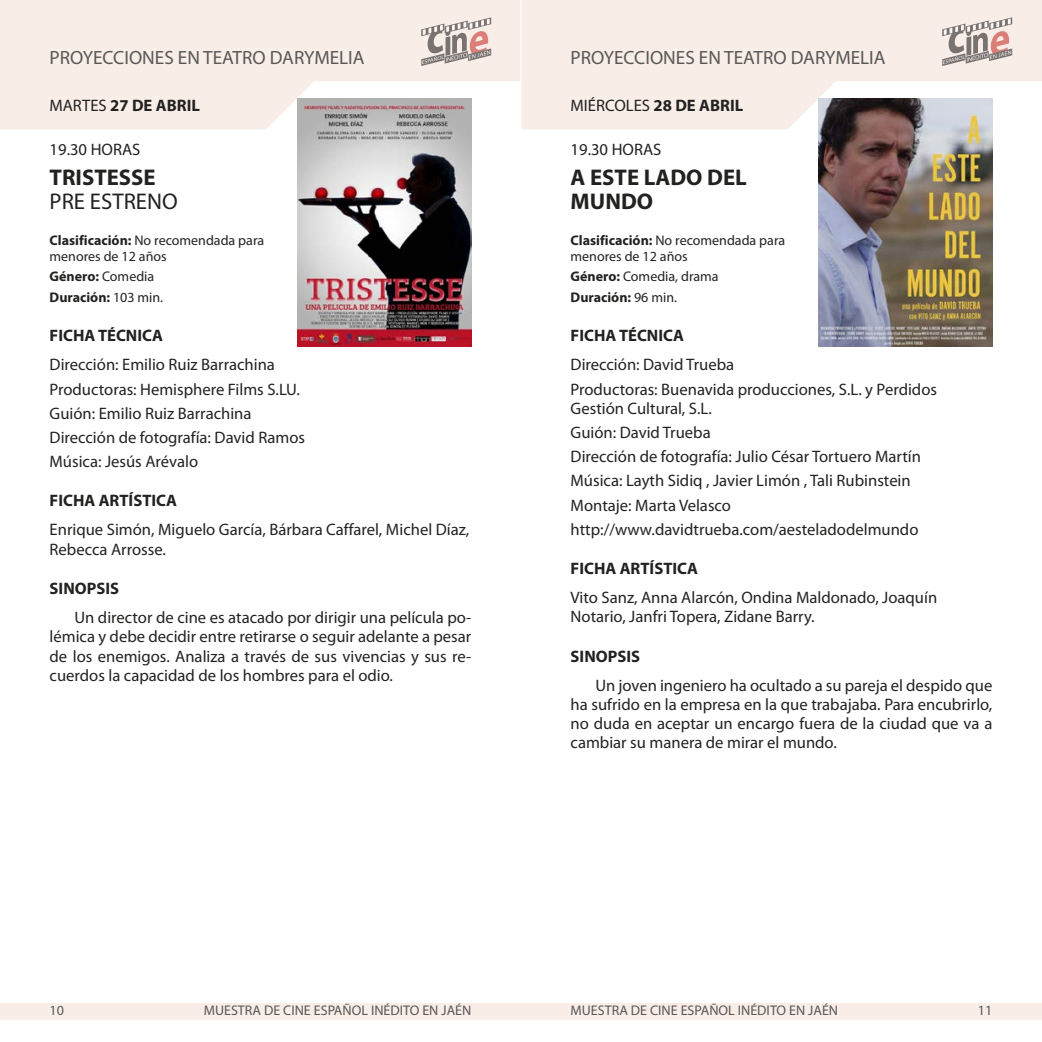
<style>
.page{position:relative;width:1042px;height:1042px;background:#fff}
.page>*{position:absolute;margin:0;border:0;box-sizing:border-box;transform-origin:0 0}
.t1{font:700 22.75px/24.5px "Myriad Pro";color:#222221}
.t2{font:22.75px "Myriad Pro";color:#222221}
.t3{font:19.25px "Myriad Pro";color:#585857}
.t4{font:16.62px/24.2px "Myriad Pro";color:#222221}
.t5{font:700 16.62px "Myriad Pro";color:#222221}
.t6{font:14px/15.8px "Myriad Pro";color:#222221}
.t7{font:14px "Myriad Pro";color:#585857}
.t8{font:700 14px/20.7px "Myriad Pro";color:#222221}
.s1{font-weight:400}
.s2{font-weight:700}
</style>
<div class="page">
<svg style="left:521px;top:0;width:521px;height:129px;background:#f9eee9"></svg>
<svg style="left:0;top:0;width:520px;height:129px;background:#f9eeea"></svg>
<div style="left:0;top:1003px;width:521px;height:17px;background:#f9ede8"></div>
<div style="left:521px;top:1003px;width:521px;height:17px;background:#f9ede8"></div>
<svg style="left:421px;top:17px;width:70px;height:49px;background:#cbbcb8"></svg>
<svg style="left:942px;top:17px;width:70px;height:49px;background:#cbbcb8"></svg>
<img style="left:297px;top:99px;width:174px;height:248px">
<img style="left:818px;top:99px;width:174px;height:248px">
<p class="t3" style="left:50px;top:47px;width:316px">PROYECCIONES EN TEATRO DARYMELIA</p>
<p class="t3" style="left:570px;top:47px;width:316px">PROYECCIONES EN TEATRO DARYMELIA</p>
<p class="t5" style="left:50px;top:96px;width:152px"><span class="s1">MARTES</span> 27 DE ABRIL</p>
<p class="t4" style="left:50px;top:138px;width:92px">19.30 HORAS</p>
<h1 class="t1" style="left:50px;top:165px;width:108px">TRISTESSE</h1>
<h1 class="t2" style="left:50px;top:189px;width:130px">PRE ESTRENO</h1>
<p class="t6" style="left:50px;top:233px;width:216px"><span class="s2">Clasificación:</span> No recomendada para menores de 12 años</p>
<p class="t8" style="left:50px;top:266px;width:115px">Género: <span class="s1">Comedia<br></span>Duración: <span class="s1">103 min.</span></p>
<p class="t5" style="left:50px;top:326px;width:115px">FICHA TÉCNICA</p>
<p class="t4" style="left:50px;top:353px;width:257px">Dirección: Emilio Ruiz Barrachina<br>Productoras: Hemisphere Films S.LU.<br>Guión: Emilio Ruiz Barrachina<br>Dirección de fotografía: David Ramos<br>Música: Jesús Arévalo</p>
<p class="t5" style="left:50px;top:491px;width:129px">FICHA ARTÍSTICA</p>
<p class="t4" style="left:50px;top:520px;width:421px;line-height:19.2px">Enrique Simón, Miguelo García, Bárbara Caffarel, Michel Díaz,<br>Rebecca Arrosse.</p>
<p class="t5" style="left:50px;top:579px;width:71px">SINOPSIS</p>
<p class="t4" style="left:50px;top:608px;width:423px;line-height:19.2px;text-align:justify;text-indent:25px">Un director de cine es atacado por dirigir una película po&shy;lémica y debe decidir entre retirarse o seguir adelante a pesar de los enemigos. Analiza a través de sus vivencias y sus re&shy;cuerdos la capacidad de los hombres para el odio.</p>
<p class="t4" style="left:570px;top:94px;width:174px">MIÉRCOLES <span class="s2">28 DE ABRIL</span></p>
<p class="t4" style="left:570px;top:138px;width:92px">19.30 HORAS</p>
<h1 class="t1" style="left:570px;top:165px;width:178px">A ESTE LADO DEL<br>MUNDO</h1>
<p class="t6" style="left:570px;top:233px;width:216px"><span class="s2">Clasificación:</span> No recomendada para menores de 12 años</p>
<p class="t6" style="left:570px;top:267px;width:150px;line-height:20.7px"><span class="s2">Género:</span> Comedia, drama<br><span class="s2">Duración:</span> 96 min.</p>
<p class="t5" style="left:570px;top:326px;width:115px">FICHA TÉCNICA</p>
<p class="t4" style="left:570px;top:353px;width:368px">Dirección: David Trueba<br>Productoras: Buenavida producciones, S.L. y Perdidos</p>
<p class="t4" style="left:570px;top:396px;width:352px">Gestión Cultural, S.L.<br>Guión: David Trueba<br>Dirección de fotografía: Julio César Tortuero Martín Música: Layth Sidiq , Javier Limón , Tali Rubinstein Montaje: Marta Velasco http://www.davidtrueba.com/aesteladodelmundo</p>
<p class="t5" style="left:570px;top:559px;width:129px">FICHA ARTÍSTICA</p>
<p class="t4" style="left:570px;top:588px;width:368px;line-height:19.2px">Vito Sanz, Anna Alarcón, Ondina Maldonado, Joaquín<br>Notario, Janfri Topera, Zidane Barry.</p>
<p class="t5" style="left:570px;top:646px;width:71px">SINOPSIS</p>
<p class="t4" style="left:570px;top:676px;width:423px;line-height:19.2px;text-align:justify;text-indent:25px">Un joven ingeniero ha ocultado a su pareja el despido que ha sufrido en la empresa en la que trabajaba. Para encubrirlo, no duda en aceptar un encargo fuera de la ciudad que va a cambiar su manera de mirar el mundo.</p>
<p class="t7" style="left:50px;top:1003px;width:16px">10</p>
<p class="t7" style="left:204px;top:1003px;width:269px">MUESTRA DE CINE ESPAÑOL INÉDITO EN JAÉN</p>
<p class="t7" style="left:570px;top:1003px;width:269px">MUESTRA DE CINE ESPAÑOL INÉDITO EN JAÉN</p>
<p class="t7" style="left:978px;top:1003px;width:16px">11</p>
</div>
